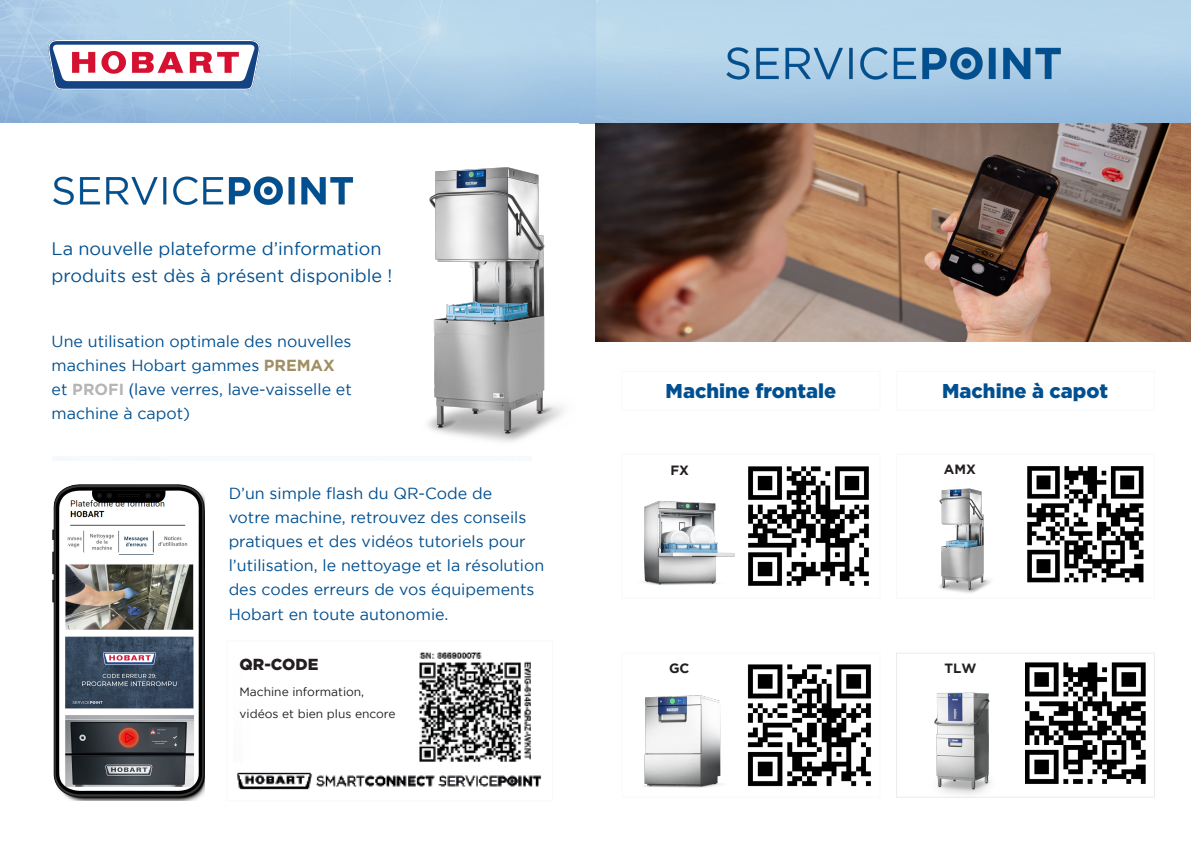
<style>
.page{position:relative;width:1191px;height:842px;background:#fff}
.page>*{position:absolute;margin:0;border:0;box-sizing:border-box;transform-origin:0 0}
.t1{font:900 20px "Gotham";color:#005091}
.t2{font:18px/27px "Gotham";color:#005091}
.t3{font:16px/24.1px "Gotham";color:#005091}
.t4{font:900 16px "Gotham";color:#231f20}
.t5{font:700 13.4px "Gotham";color:#231f20}
.t6{font:12px "Gotham";color:#231f20}
.s1{font-weight:700;color:#a08f64}
.s2{font-weight:700;color:#b5b5b5}
.s3{font-family:"Arial"}
</style>
<div class="page">
<img style="left:0;top:0;width:1191px;height:123px">
<img style="left:724px;top:42px;width:338px;height:64px">
<img style="left:45px;top:36px;width:217px;height:57px">
<img style="left:595px;top:123px;width:596px;height:218px">
<img style="left:939px;top:488px;width:52px;height:105px">
<img style="left:643px;top:695px;width:79px;height:93px">
<img style="left:643px;top:501px;width:92px;height:84px">
<img style="left:934px;top:692px;width:57px;height:103px">
<img style="left:748px;top:466px;width:121px;height:120px">
<img style="left:1027px;top:466px;width:117px;height:117px">
<img style="left:747px;top:664px;width:124px;height:123px">
<img style="left:1025px;top:662px;width:121px;height:122px">
<img style="left:53px;top:176px;width:301px;height:29px">
<img style="left:427px;top:167px;width:137px;height:275px">
<img style="left:52px;top:484px;width:152px;height:316px">
<svg style="left:493px;top:393px;width:11px;height:5px"></svg>
<img style="left:237px;top:652px;width:305px;height:138px">
<img style="left:237px;top:652px;width:178px;height:111px">
<div style="left:896px;top:653px;width:259px;height:145px;border:1px solid #bcbdc0"></div>
<p class="t2" style="left:52px;top:234px;width:342px">La nouvelle plateforme d’information produits est dès à présent disponible !</p>
<p class="t3" style="left:52px;top:329px;width:302px">Une utilisation optimale des nouvelles machines Hobart gammes <span class="s1">PREMAX </span>et <span class="s2">PROFI</span> <span class="s3">(</span>lave verres, lave-vaisselle et machine à capot)</p>
<p class="t3" style="left:229px;top:481px;width:317px">D’un simple flash du QR-Code de<br>votre machine, retrouvez des conseils pratiques et des vidéos tutoriels pour l’utilisation, le nettoyage et la résolution des codes erreurs de vos équipements Hobart en toute autonomie.</p>
<p class="t4" style="left:239px;top:655px;width:80px">QR-CODE</p>
<p class="t6" style="left:239px;top:685px;width:126px">Machine information,</p>
<p class="t6" style="left:239px;top:707px;width:158px">vidéos et bien plus encore</p>
<p class="t1" style="left:665px;top:380px;width:172px">Machine frontale</p>
<p class="t1" style="left:942px;top:380px;width:167px">Machine à capot</p>
<p class="t5" style="left:670px;top:462px;width:20px">FX</p>
<p class="t5" style="left:943px;top:461px;width:34px">AMX</p>
<p class="t5" style="left:669px;top:660px;width:22px">GC</p>
<p class="t5" style="left:944px;top:661px;width:34px">TLW</p>
</div>
